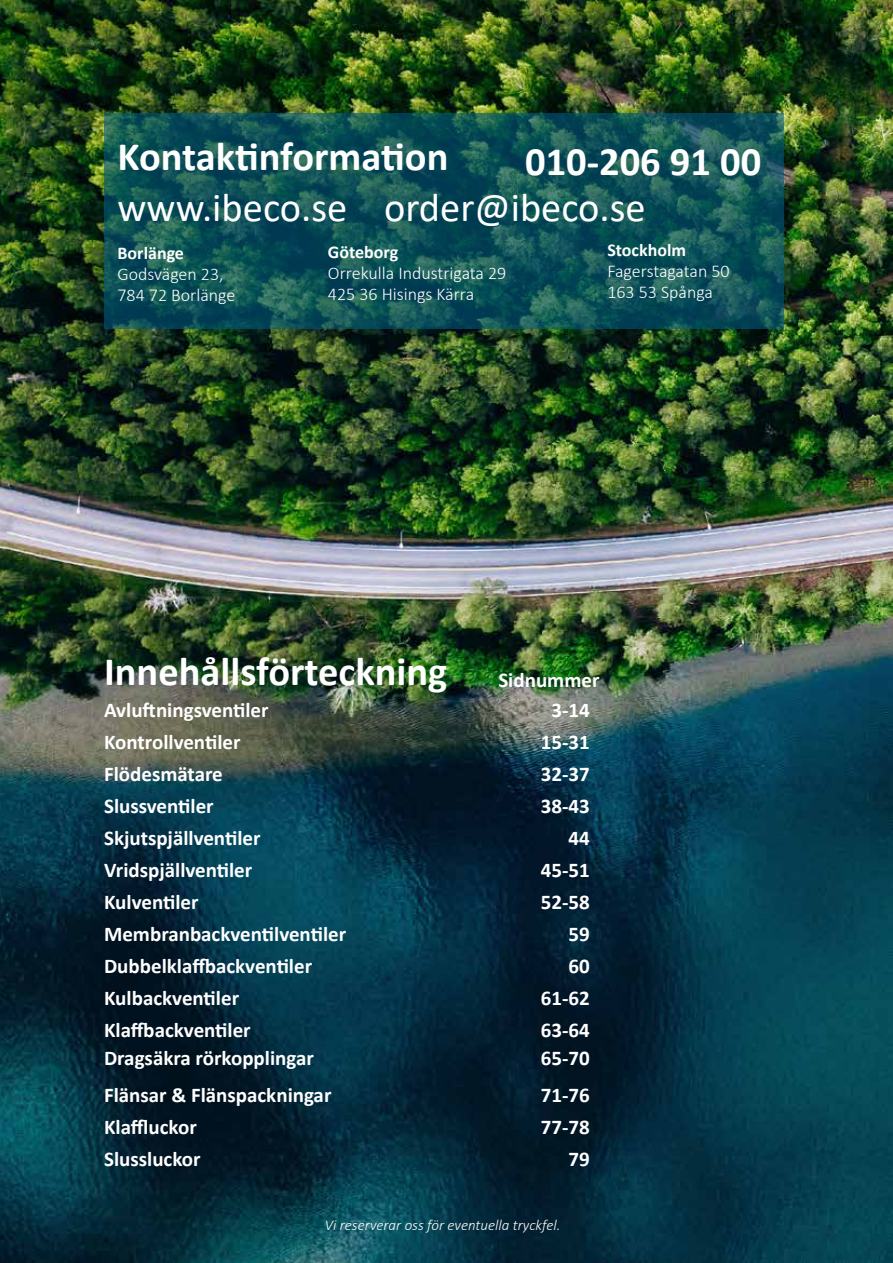
<style>
.page{position:relative;width:893px;height:1263px;background:#fff}
.page>*{position:absolute;margin:0;border:0;box-sizing:border-box;transform-origin:0 0}
.t1{font:700 40.5px "Calibri";color:#fff}
.t2{font:40.5px "Calibri";color:#fff}
.t3{font:700 21px "Calibri";color:#fff}
.t4{font:300 18px/21px "Calibri";color:#fff}
.t5{font:700 18px "Calibri";color:#fff}
.t6{font:italic 300 15px "Calibri";color:#fff}
</style>
<div class="page">
<img style="left:0;top:0;width:892px;height:1263px">
<svg style="left:104px;top:113px;width:680px;height:215px;background:#0f5157"></svg>
<h1 class="t1" style="left:118px;top:128px;width:332px">Kontaktinformation</h1>
<h1 class="t1" style="left:525px;top:132px;width:238px">010-206 91 00</h1>
<h1 class="t2" style="left:118px;top:180px;width:530px">www.ibeco.se order@ibeco.se</h1>
<p class="t5" style="left:118px;top:240px;width:68px">Borlänge</p>
<p class="t4" style="left:118px;top:263px;width:119px">Godsvägen 23,<br>784 72 Borlänge</p>
<p class="t5" style="left:328px;top:239px;width:72px">Göteborg</p>
<p class="t4" style="left:328px;top:262px;width:180px">Orrekulla Industrigata 29<br>425 36 Hisings Kärra</p>
<p class="t5" style="left:607px;top:237px;width:80px">Stockholm</p>
<p class="t4" style="left:607px;top:260px;width:124px">Fagerstagatan 50<br>163 53 Spånga</p>
<h1 class="t1" style="left:104px;top:643px;width:345px">Innehållsförteckning</h1>
<p class="t3" style="left:498px;top:665px;width:103px">Sidnummer</p>
<p class="t3" style="left:104px;top:696px;width:166px">Avluftningsventiler</p>
<p class="t3" style="left:551px;top:696px;width:40px">3-14</p>
<p class="t3" style="left:104px;top:728px;width:138px">Kontrollventiler</p>
<p class="t3" style="left:541px;top:728px;width:51px">15-31</p>
<p class="t3" style="left:104px;top:760px;width:120px">Flödesmätare</p>
<p class="t3" style="left:541px;top:760px;width:51px">32-37</p>
<p class="t3" style="left:104px;top:792px;width:111px">Slussventiler</p>
<p class="t3" style="left:541px;top:792px;width:51px">38-43</p>
<p class="t3" style="left:104px;top:824px;width:158px">Skjutspjällventiler</p>
<p class="t3" style="left:569px;top:824px;width:23px">44</p>
<p class="t3" style="left:104px;top:856px;width:150px">Vridspjällventiler</p>
<p class="t3" style="left:541px;top:856px;width:51px">45-51</p>
<p class="t3" style="left:104px;top:888px;width:96px">Kulventiler</p>
<p class="t3" style="left:541px;top:888px;width:51px">52-58</p>
<p class="t3" style="left:104px;top:920px;width:244px">Membranbackventilventiler</p>
<p class="t3" style="left:569px;top:920px;width:23px">59</p>
<p class="t3" style="left:104px;top:952px;width:210px">Dubbelklaffbackventiler</p>
<p class="t3" style="left:569px;top:952px;width:23px">60</p>
<p class="t3" style="left:104px;top:984px;width:137px">Kulbackventiler</p>
<p class="t3" style="left:541px;top:984px;width:51px">61-62</p>
<p class="t3" style="left:104px;top:1016px;width:148px">Klaffbackventiler</p>
<p class="t3" style="left:541px;top:1016px;width:51px">63-64</p>
<p class="t3" style="left:104px;top:1043px;width:211px">Dragsäkra rörkopplingar</p>
<p class="t3" style="left:541px;top:1043px;width:51px">65-70</p>
<p class="t3" style="left:104px;top:1080px;width:229px">Flänsar &amp; Flänspackningar</p>
<p class="t3" style="left:541px;top:1080px;width:51px">71-76</p>
<p class="t3" style="left:104px;top:1112px;width:94px">Klaffluckor</p>
<p class="t3" style="left:541px;top:1112px;width:51px">77-78</p>
<p class="t3" style="left:104px;top:1144px;width:98px">Slussluckor</p>
<p class="t3" style="left:569px;top:1144px;width:23px">79</p>
<p class="t6" style="left:325px;top:1216px;width:237px">Vi reserverar oss för eventuella tryckfel.</p>
</div>
